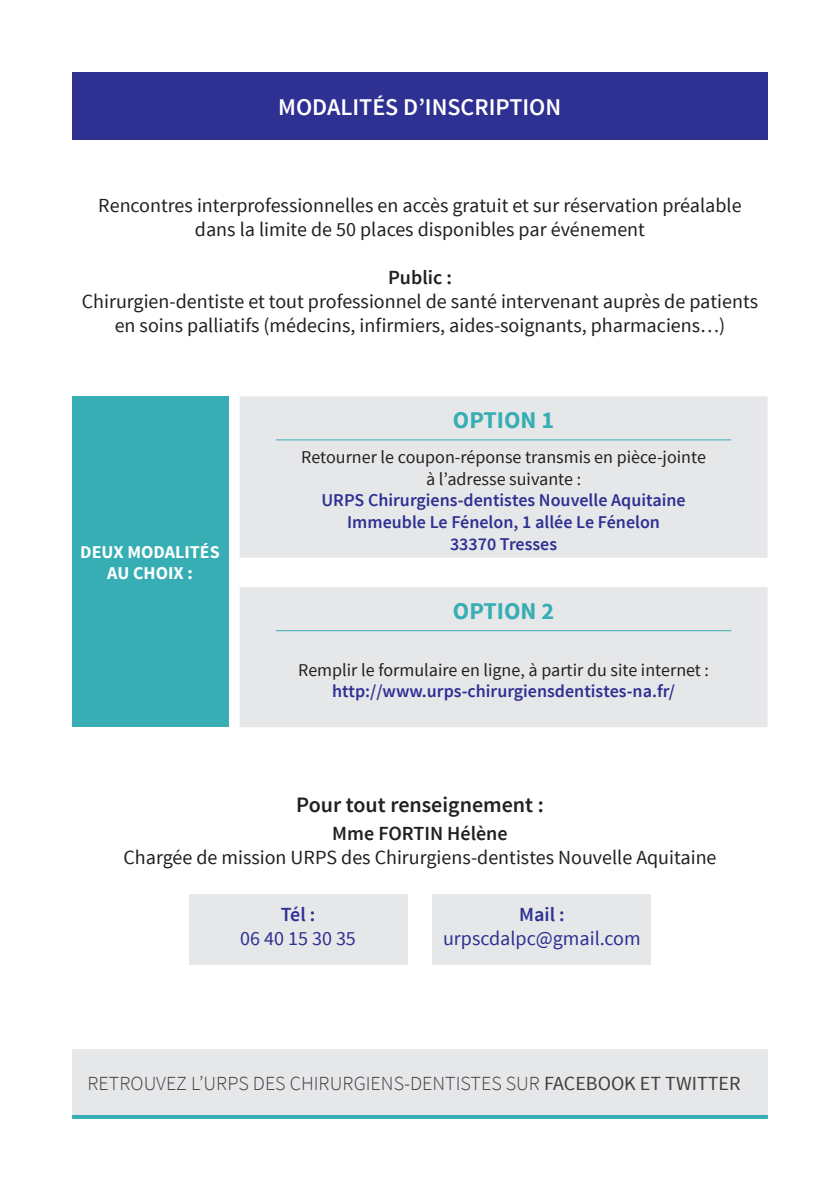
<style>
.page{position:relative;width:840px;height:1191px;background:#fff}
.page>*{position:absolute;margin:0;border:0;box-sizing:border-box;transform-origin:0 0}
.t1{font:600 24px "Source Sans Pro";color:#fff}
.t2{font:700 24px "Source Sans Pro";color:#36aeb4}
.t3{font:600 22px "Source Sans Pro";color:#231f20}
.t4{font:20px/24px "Source Sans Pro";color:#231f20;text-align:center}
.t5{font:300 20px "Source Sans Pro";color:#3e3e3f}
.t6{font:20px "Source Sans Pro";color:#2e3092}
.t7{font:600 20px "Source Sans Pro";color:#231f20}
.t8{font:600 20px "Source Sans Pro";color:#2e3092}
.t9{font:600 18px/21.6px "Source Sans Pro";color:#2e3092;text-align:center}
.t10{font:18px/21.6px "Source Sans Pro";color:#231f20;text-align:center}
.t11{font:700 18px/21.6px "Source Sans Pro";color:#fff;text-align:center}
.s1{font-weight:400}
</style>
<div class="page">
<div style="left:72px;top:72px;width:695px;height:67px;background:#2e3092"></div>
<div style="left:72px;top:396px;width:156px;height:331px;background:#36aeb4"></div>
<svg style="left:240px;top:396px;width:527px;height:331px;fill:#e6e7e9"></svg>
<hr style="left:276px;top:439px;width:454px;height:1px;background:#36aeb4">
<hr style="left:276px;top:630px;width:454px;height:1px;background:#36aeb4">
<div style="left:72px;top:1049px;width:695px;height:66px;background:#e6e7e9"></div>
<div style="left:432px;top:894px;width:219px;height:70px;background:#e6e7e9"></div>
<div style="left:188px;top:894px;width:219px;height:70px;background:#e6e7e9"></div>
<hr style="left:72px;top:1115px;width:695px;height:4px;background:#36aeb4">
<p class="t1" style="left:278px;top:92px;width:284px">MODALITÉS D’INSCRIPTION</p>
<p class="t4" style="left:98px;top:193px;width:644px">Rencontres interprofessionnelles en accès gratuit et sur réservation préalable dans la limite de 50 places disponibles par événement</p>
<p class="t7" style="left:388px;top:264px;width:65px">Public :</p>
<p class="t4" style="left:82px;top:289px;width:677px">Chirurgien-dentiste et tout professionnel de santé intervenant auprès de patients en soins palliatifs (médecins, infirmiers, aides-soignants, pharmaciens…)</p>
<p class="t11" style="left:80px;top:541px;width:141px">DEUX MODALITÉS<br>AU CHOIX :</p>
<p class="t2" style="left:452px;top:405px;width:103px">OPTION 1</p>
<p class="t10" style="left:301px;top:447px;width:406px">Retourner le coupon-réponse transmis en pièce-jointe à l’adresse suivante :</p>
<p class="t9" style="left:321px;top:490px;width:365px">URPS Chirurgiens-dentistes Nouvelle Aquitaine<br>Immeuble Le Fénelon, 1 allée Le Fénelon<br>33370 Tresses</p>
<p class="t2" style="left:452px;top:595px;width:103px">OPTION 2</p>
<p class="t10" style="left:298px;top:659px;width:412px">Remplir le formulaire en ligne, à partir du site internet :</p>
<p class="t9" style="left:332px;top:681px;width:344px">http://www.urps-chirurgiensdentistes-na.fr/</p>
<p class="t3" style="left:296px;top:790px;width:249px">Pour tout renseignement :</p>
<p class="t7" style="left:332px;top:820px;width:177px">Mme FORTIN Hélène</p>
<p class="t4" style="left:123px;top:845px;width:594px">Chargée de mission URPS des Chirurgiens-dentistes Nouvelle Aquitaine</p>
<p class="t8" style="left:280px;top:902px;width:36px">Tél :</p>
<p class="t6" style="left:240px;top:926px;width:117px">06 40 15 30 35</p>
<p class="t8" style="left:519px;top:902px;width:47px">Mail :</p>
<p class="t6" style="left:443px;top:926px;width:199px">urpscdalpc@gmail.com</p>
<p class="t5" style="left:87px;top:1070px;width:654px">RETROUVEZ L’URPS DES CHIRURGIENS-DENTISTES SUR <span class="s1">FACEBOOK ET TWITTER</span></p>
</div>
